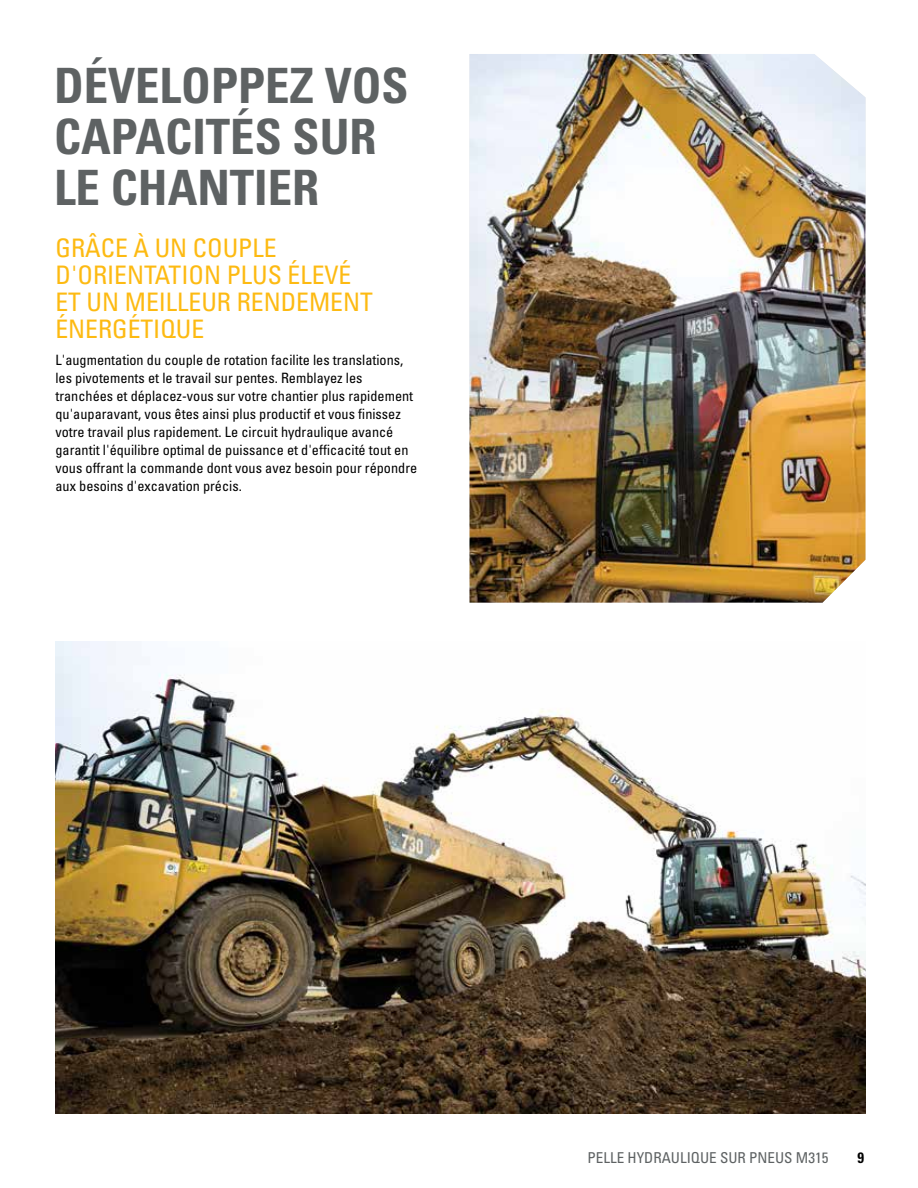
<style>
.page{position:relative;width:918px;height:1188px;background:#fff}
.page>*{position:absolute;margin:0;border:0;box-sizing:border-box;transform-origin:0 0}
.t1{font:700 condensed 48.75px/51px "Univers LT Std";color:#5e6263}
.t2{font:condensed 25.5px/27px "Univers LT Std";color:#fdba12}
.t3{font:condensed 15px "Univers LTCYR 57";color:#5e6263}
.t4{font:15px "Univers LTCYR 67 Bold Cond";color:#000}
.t5{font:condensed 14.25px/18px "Univers LT Std";color:#000}
</style>
<div class="page">
<img style="left:56px;top:642px;width:810px;height:471px">
<img style="left:470px;top:54px;width:395px;height:549px">
<h1 class="t1" style="left:54px;top:60px;width:356px">DÉVELOPPEZ VOS<br>CAPACITÉS SUR<br>LE CHANTIER</h1>
<h2 class="t2" style="left:56px;top:234px;width:319px">GRÂCE À UN COUPLE<br>D'ORIENTATION PLUS ÉLEVÉ<br>ET UN MEILLEUR RENDEMENT<br>ÉNERGÉTIQUE</h2>
<p class="t5" style="left:56px;top:351px;width:363px">L'augmentation du couple de rotation facilite les translations, les pivotements et le travail sur pentes. Remblayez les tranchées et déplacez-vous sur votre chantier plus rapidement qu'auparavant, vous êtes ainsi plus productif et vous finissez votre travail plus rapidement. Le circuit hydraulique avancé garantit l'équilibre optimal de puissance et d'efficacité tout en vous offrant la commande dont vous avez besoin pour répondre aux besoins d'excavation précis.</p>
<p class="t3" style="left:588px;top:1148px;width:242px">PELLE HYDRAULIQUE SUR PNEUS M315</p>
<p class="t4" style="left:857px;top:1148px;width:8px">9</p>
</div>
